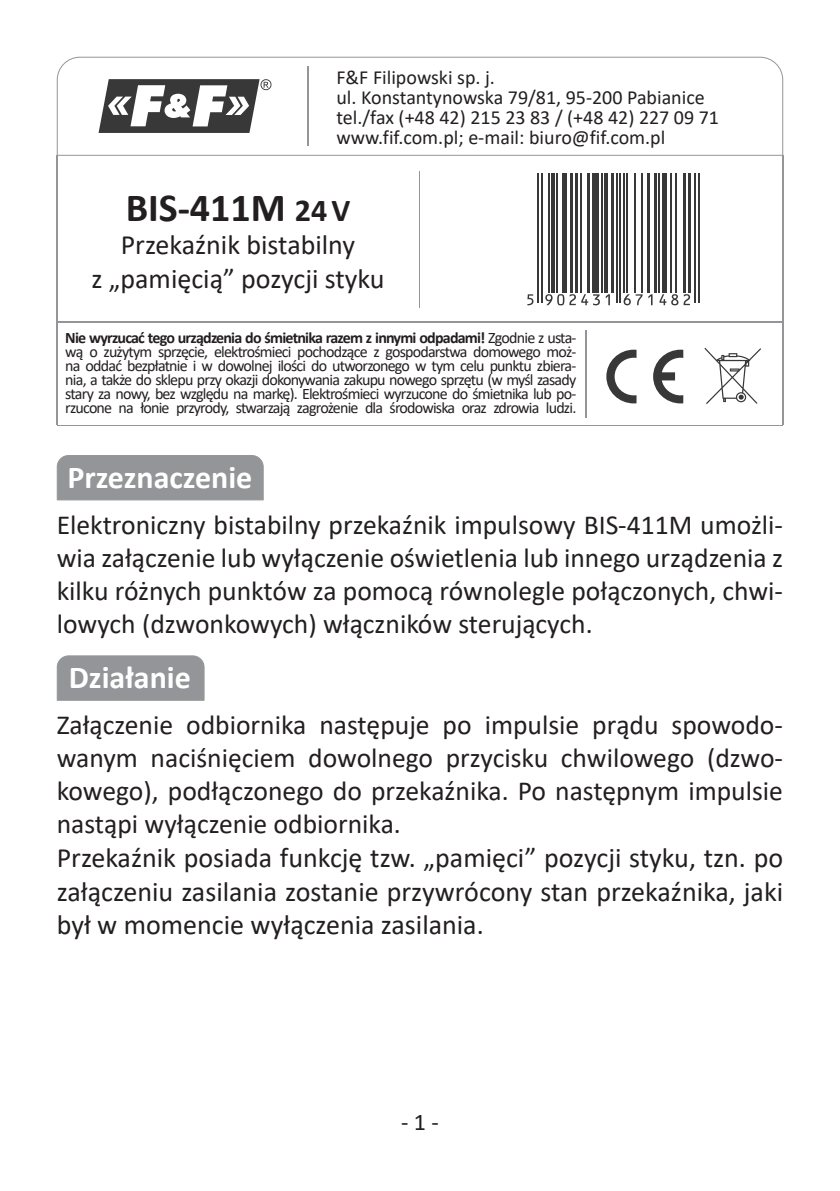
<style>
.page{position:relative;width:840px;height:1191px;background:#fff}
.page>*{position:absolute;margin:0;border:0;box-sizing:border-box;transform-origin:0 0}
.t1{font:700 40px "Calibri";color:#231f20}
.t2{font:700 32px "Calibri";color:#fff}
.t3{font:28px/33.6px "Calibri";color:#231f20;text-align:center}
.t4{font:27.6px/33.2px "Calibri";color:#231f20;text-align:justify}
.t5{font:24px "Calibri";color:#231f20}
.t6{font:20px/20px "Calibri";color:#231f20}
.t7{font:16px/14px "Calibri";letter-spacing:-.05em;color:#231f20;text-align:justify}
.s1{font-size:32px}
.s2{font-weight:700}
</style>
<div class="page">
<svg style="left:704px;top:348px;width:56px;height:56px"></svg>
<svg style="left:606px;top:350px;width:77px;height:53px"></svg>
<hr style="left:57px;top:322px;width:724px;height:1px;background:#939598">
<hr style="left:584px;top:330px;width:1px;height:88px;background:#939598">
<hr style="left:418px;top:171px;width:1px;height:136px;background:#939598">
<hr style="left:57px;top:425px;width:724px;height:1px;background:#939598">
<svg style="left:527px;top:173px;width:173px;height:133px"></svg>
<hr style="left:537px;top:173px;width:1px;height:130px;background:#383839">
<hr style="left:541px;top:173px;width:1px;height:130px;background:#383839">
<hr style="left:547px;top:173px;width:2px;height:119px;background:#383839">
<hr style="left:551px;top:173px;width:3px;height:119px;background:#383839">
<hr style="left:556px;top:173px;width:1px;height:119px;background:#383839">
<div style="left:561px;top:173px;width:5px;height:119px;background:#383839"></div>
<hr style="left:570px;top:173px;width:3px;height:119px;background:#383839">
<hr style="left:575px;top:173px;width:3px;height:119px;background:#383839">
<hr style="left:580px;top:173px;width:1px;height:119px;background:#383839">
<hr style="left:587px;top:173px;width:2px;height:119px;background:#383839">
<div style="left:592px;top:173px;width:6px;height:119px;background:#383839"></div>
<hr style="left:600px;top:173px;width:1px;height:119px;background:#383839">
<hr style="left:604px;top:173px;width:3px;height:119px;background:#383839">
<hr style="left:610px;top:173px;width:3px;height:119px;background:#383839">
<hr style="left:616px;top:173px;width:1px;height:130px;background:#383839">
<hr style="left:619px;top:173px;width:1px;height:130px;background:#383839">
<hr style="left:622px;top:173px;width:2px;height:119px;background:#383839">
<hr style="left:626px;top:173px;width:1px;height:119px;background:#383839">
<hr style="left:634px;top:173px;width:1px;height:119px;background:#383839">
<hr style="left:641px;top:173px;width:1px;height:119px;background:#383839">
<hr style="left:646px;top:173px;width:3px;height:119px;background:#383839">
<hr style="left:653px;top:173px;width:3px;height:119px;background:#383839">
<hr style="left:658px;top:173px;width:1px;height:119px;background:#383839">
<div style="left:661px;top:173px;width:5px;height:119px;background:#383839"></div>
<hr style="left:670px;top:173px;width:1px;height:119px;background:#383839">
<hr style="left:675px;top:173px;width:1px;height:119px;background:#383839">
<hr style="left:682px;top:173px;width:3px;height:119px;background:#383839">
<hr style="left:687px;top:173px;width:3px;height:119px;background:#383839">
<hr style="left:694px;top:173px;width:1px;height:130px;background:#383839">
<hr style="left:697px;top:173px;width:1px;height:130px;background:#383839">
<svg style="left:527px;top:294px;width:6px;height:11px"></svg>
<svg style="left:545px;top:294px;width:30px;height:11px"></svg>
<svg style="left:581px;top:294px;width:18px;height:11px"></svg>
<svg style="left:605px;top:294px;width:4px;height:11px"></svg>
<svg style="left:623px;top:294px;width:19px;height:11px"></svg>
<svg style="left:648px;top:294px;width:4px;height:11px"></svg>
<svg style="left:659px;top:294px;width:30px;height:11px"></svg>
<svg style="left:57px;top:57px;width:725px;height:99px"></svg>
<div style="left:57px;top:455px;width:206px;height:45px;background:#939598"></div>
<div style="left:57px;top:655px;width:147px;height:45px;background:#939598"></div>
<hr style="left:57px;top:155px;width:1px;height:270px;background:#939598">
<hr style="left:781px;top:155px;width:1px;height:270px;background:#939598">
<p class="t6" style="left:336px;top:67px;width:384px">F&amp;F Filipowski sp. j.<br>ul. Konstantynowska 79/81, 95-200 Pabianice tel./fax (+48 42) 215 23 83 / (+48 42) 227 09 71 www.fif.com.pl; e-mail: biuro@fif.com.pl</p>
<h1 class="t1" style="left:126px;top:179px;width:226px">BIS-411M <span class="s1">24 V</span></h1>
<h3 class="t3" style="left:91px;top:228px;width:294px">Przekaźnik bistabilny<br>z „pamięcią” pozycji styku</h3>
<p class="t7" style="left:65px;top:330px;width:512px"><span class="s2">Nie wyrzucać tego urządzenia do śmietnika razem z innymi odpadami!</span> Zgodnie z usta&shy;wą o zużytym sprzęcie, elektrośmieci pochodzące z gospodarstwa domowego moż&shy;na oddać bezpłatnie i w dowolnej ilości do utworzonego w tym celu punktu zbiera&shy;nia, a także do sklepu przy okazji dokonywania zakupu nowego sprzętu (w myśl zasady stary za nowy, bez względu na markę). Elektrośmieci wyrzucone do śmietnika lub po&shy;rzucone na łonie przyrody, stwarzają zagrożenie dla środowiska oraz zdrowia ludzi.</p>
<h2 class="t2" style="left:67px;top:454px;width:186px">Przeznaczenie</h2>
<p class="t4" style="left:57px;top:507px;width:727px">Elektroniczny bistabilny przekaźnik impulsowy BIS-411M umożli&shy;wia załączenie lub wyłączenie oświetlenia lub innego urządzenia z kilku różnych punktów za pomocą równolegle połączonych, chwi&shy;lowych (dzwonkowych) włączników sterujących.</p>
<h2 class="t2" style="left:69px;top:655px;width:123px">Działanie</h2>
<h3 class="t4" style="left:57px;top:707px;width:727px">Załączenie odbiornika następuje po impulsie prądu spowodo&shy;wanym naciśnięciem dowolnego przycisku chwilowego (dzwo&shy;kowego), podłączonego do przekaźnika. Po następnym impulsie nastąpi wyłączenie odbiornika.</h3>
<h3 class="t3" style="left:57px;top:840px;width:727px;text-align:justify">Przekaźnik posiada funkcję tzw. „pamięci” pozycji styku, tzn. po załączeniu zasilania zostanie przywrócony stan przekaźnika, jaki był w momencie wyłączenia zasilania.</h3>
<h3 class="t5" style="left:401px;top:1105px;width:39px">- 1 -</h3>
</div>
